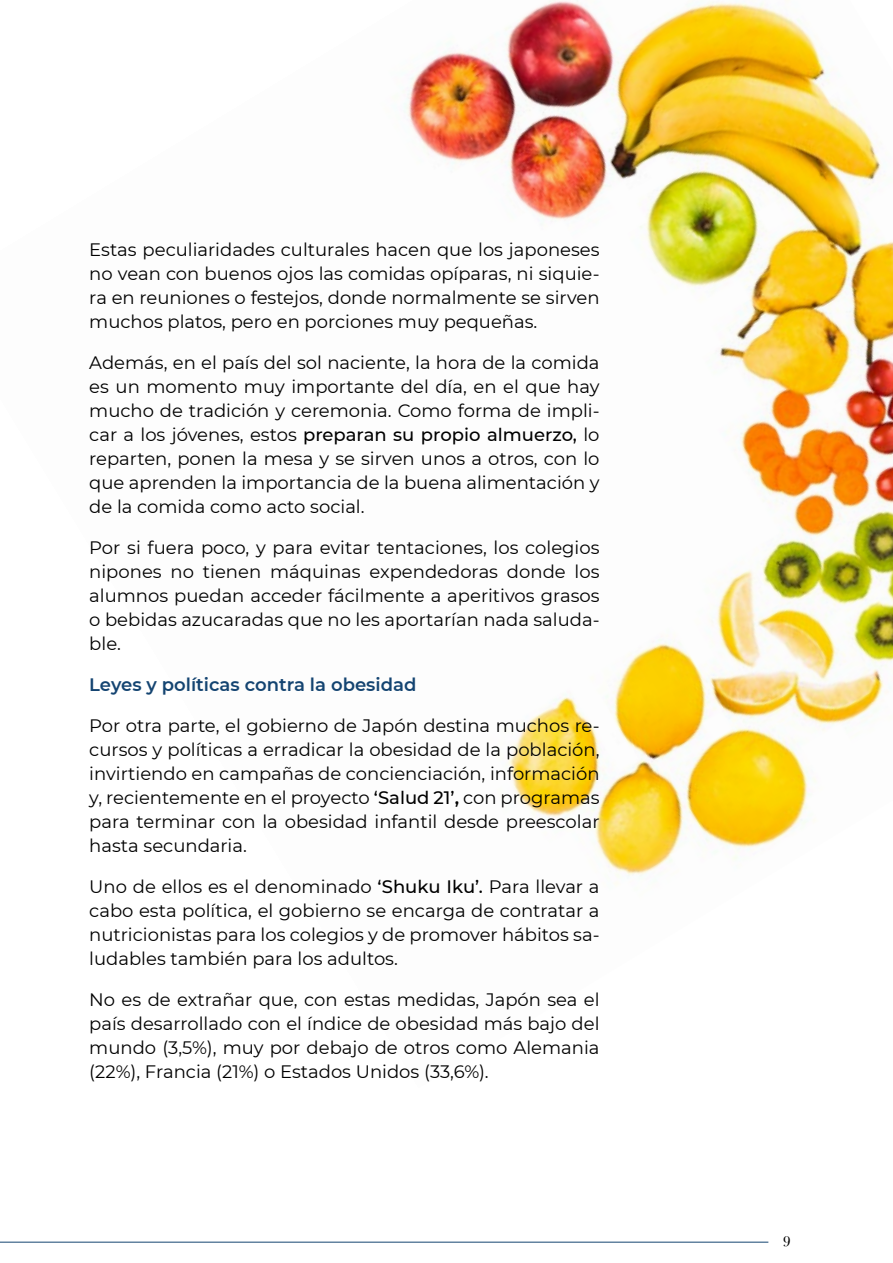
<style>
.page{position:relative;width:893px;height:1263px;background:#fff}
.page>*{position:absolute;margin:0;border:0;box-sizing:border-box;transform-origin:0 0}
.t1{font:18px/24px "Montserrat";color:#000;text-align:justify}
.t2{font:600 18px "Montserrat";color:#144471}
.t3{font:15px "Bodoni Svty Two SCITCTT";color:#000}
.s1{font-weight:500}
.s2{font-weight:600}
</style>
<div class="page">
<hr style="left:0;top:1242px;width:768px;height:1px;background:#144471">
<img style="left:403px;top:0;width:490px;height:885px">
<p class="t1" style="left:89px;top:237px;width:512px">Estas peculiaridades culturales hacen que los japoneses no vean con buenos ojos las comidas opíparas, ni siquie&shy;ra en reuniones o festejos, donde normalmente se sirven muchos platos, pero en porciones muy pequeñas.</p>
<p class="t1" style="left:89px;top:350px;width:512px">Además, en el país del sol naciente, la hora de la comida es un momento muy importante del día, en el que hay mucho de tradición y ceremonia. Como forma de impli&shy;car a los jóvenes, estos <span class="s1">preparan su propio almuerzo,</span> lo reparten, ponen la mesa y se sirven unos a otros, con lo que aprenden la importancia de la buena alimentación y de la comida como acto social.</p>
<p class="t1" style="left:89px;top:535px;width:512px">Por si fuera poco, y para evitar tentaciones, los colegios nipones no tienen máquinas expendedoras donde los alumnos puedan acceder fácilmente a aperitivos grasos o bebidas azucaradas que no les aportarían nada saluda&shy;ble.</p>
<p class="t2" style="left:89px;top:672px;width:329px">Leyes y políticas contra la obesidad</p>
<p class="t1" style="left:89px;top:713px;width:512px">Por otra parte, el gobierno de Japón destina muchos re&shy;cursos y políticas a erradicar la obesidad de la población, invirtiendo en campañas de concienciación, información y, recientemente en el proyecto <span class="s1">‘Salud 21’</span><span class="s2">,</span> con programas para terminar con la obesidad infantil desde preescolar hasta secundaria.</p>
<p class="t1" style="left:89px;top:874px;width:512px">Uno de ellos es el denominado <span class="s1">‘Shuku Iku’.</span> Para llevar a cabo esta política, el gobierno se encarga de contratar a nutricionistas para los colegios y de promover hábitos sa&shy;ludables también para los adultos.</p>
<p class="t1" style="left:89px;top:987px;width:512px">No es de extrañar que, con estas medidas, Japón sea el país desarrollado con el índice de obesidad más bajo del mundo (3,5%), muy por debajo de otros como Alemania (22%), Francia (21%) o Estados Unidos (33,6%).</p>
<p class="t3" style="left:783px;top:1229px;width:9px">9</p>
</div>
